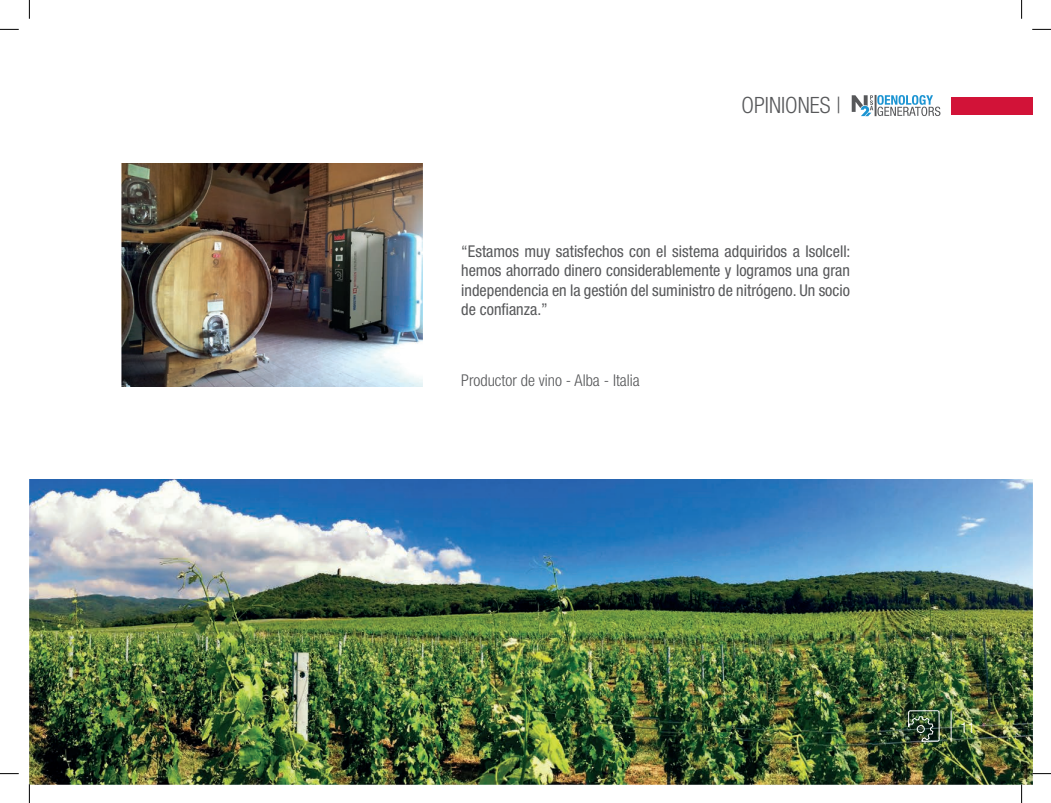
<style>
.page{position:relative;width:1051px;height:803px;background:#fff}
.page>*{position:absolute;margin:0;border:0;box-sizing:border-box;transform-origin:0 0}
.t1{font:300 condensed 22.5px "Helvetica Neue LT Std";color:#57585a}
.TESTO_CORRENTE{font:condensed 16.25px/19.5px "Helvetica Neue LT Std";color:#57585a;text-align:justify}
.TESTO_CORRENTE-2{font:300 condensed 16.25px "Helvetica Neue LT Std";color:#57585a}
.t2{font:300 condensed 15px "Helvetica Neue";color:#fff}
</style>
<div class="page">
<svg style="left:852px;top:95px;width:88px;height:21px"></svg>
<div style="left:951px;top:97px;width:81px;height:17px;background:#d21338"></div>
<img style="left:122px;top:163px;width:301px;height:224px">
<img style="left:29px;top:479px;width:1003px;height:305px">
<hr style="left:951px;top:710px;width:1px;height:32px;background:#fff">
<svg style="left:909px;top:711px;width:30px;height:30px"></svg>
<svg style="left:0;top:29px;width:19px;height:1px"></svg>
<svg style="left:1032px;top:29px;width:19px;height:1px"></svg>
<svg style="left:0;top:773px;width:19px;height:1px"></svg>
<svg style="left:1030px;top:773px;width:21px;height:5px"></svg>
<svg style="left:29px;top:0;width:1px;height:19px"></svg>
<svg style="left:29px;top:784px;width:1px;height:19px"></svg>
<svg style="left:1021px;top:0;width:1px;height:19px"></svg>
<svg style="left:1021px;top:784px;width:2px;height:19px"></svg>
<p class="t1" style="left:742px;top:92px;width:101px">OPINIONES |</p>
<p class="TESTO_CORRENTE" style="left:461px;top:241px;width:391px">“Estamos muy satisfechos con el sistema adquiridos a Isolcell: hemos ahorrado dinero considerablemente y logramos una gran independencia en la gestión del suministro de nitrógeno. Un socio de confianza.”</p>
<p class="TESTO_CORRENTE-2" style="left:461px;top:371px;width:180px">Productor de vino - Alba - Italia</p>
<p class="t2" style="left:961px;top:719px;width:16px">11</p>
</div>
